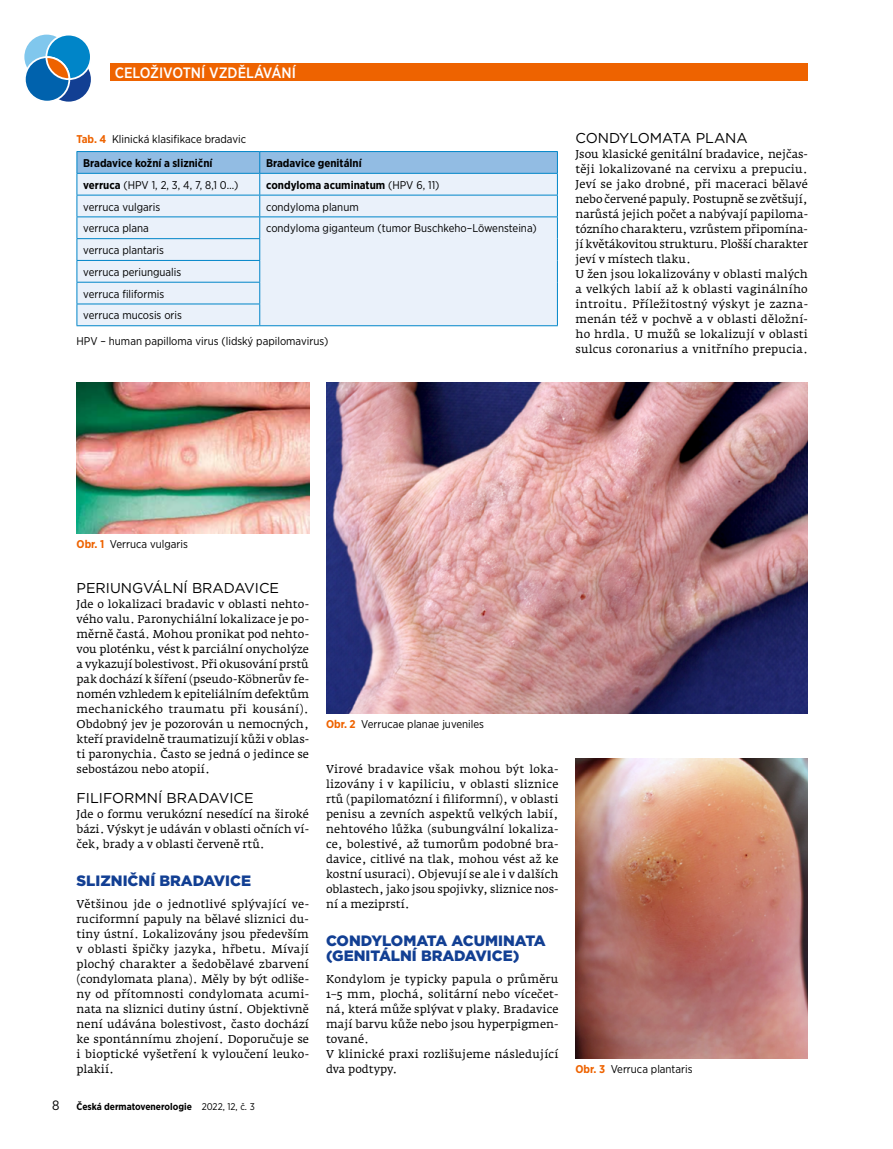
<style>
.page{position:relative;width:893px;height:1149px;background:#fff}
.page>*{position:absolute;margin:0;border:0;box-sizing:border-box;transform-origin:0 0}
.t1{font:900 15px/15px "Gotham";color:#123f93}
.t2{font:500 15px "Gotham Narrow";color:#fff}
.t3{font:14.25px "Gotham";color:#000}
.t4{font:13.5px "Gotham Narrow";color:#000}
.t5{font:11.25px/15px "Fedra Serif A Pro";letter-spacing:.005em;color:#000;text-align:justify}
.t6{font:11.25px/21.8px "Gotham Narrow";color:#000}
.t7{font:700 11.25px "Gotham Narrow";color:#000}
.t8{font:700 9.75px "Gotham Narrow";color:#000}
.s1{font-weight:700;color:#ee6300}
.s2{font-weight:700}
.s3{font-weight:400}
</style>
<div class="page">
<div style="left:46px;top:57px;width:45px;height:45px;background:#123f93;border-radius:50%"></div>
<div style="left:24px;top:35px;width:45px;height:44px;background:#80c7ed;border-radius:50%"></div>
<div style="left:46px;top:35px;width:45px;height:44px;background:#0085c8;border-radius:50%"></div>
<div style="left:46px;top:34px;width:46px;height:46px;border:2px solid #fff;border-radius:50%"></div>
<div style="left:25px;top:57px;width:44px;height:45px;background:#0062ad;border-radius:50%"></div>
<div style="left:24px;top:56px;width:46px;height:46px;border:2px solid #fff;border-radius:50%"></div>
<svg style="left:45px;top:55px;width:26px;height:26px"></svg>
<div style="left:111px;top:64px;width:697px;height:17px;background:#ee6300"></div>
<svg style="left:77px;top:151px;width:481px;height:174px"></svg>
<hr style="left:77px;top:325px;width:183px;height:1px;background:#0085c8">
<hr style="left:260px;top:325px;width:298px;height:1px;background:#0085c8">
<img style="left:77px;top:383px;width:232px;height:150px">
<img style="left:326px;top:383px;width:482px;height:330px">
<img style="left:575px;top:758px;width:233px;height:300px">
<h1 class="t2" style="left:115px;top:64px;width:183px">CELOŽIVOTNÍ VZDĚLÁVÁNÍ</h1>
<p class="t6" style="left:83px;top:126px;width:164px;line-height:24.3px;text-indent:-7px"><span class="s1">Tab. 4</span> Klinická klasifikace bradavic<br><span class="s2">Bradavice kožní a slizniční</span></p>
<p class="t7" style="left:266px;top:156px;width:97px">Bradavice genitální</p>
<p class="t6" style="left:83px;top:174px;width:157px"><span class="s2">verruca</span> (HPV 1, 2, 3, 4, 7, 8,1 0…)</p>
<p class="t7" style="left:266px;top:177px;width:175px">condyloma acuminatum <span class="s3">(HPV 6, 11)</span></p>
<p class="t6" style="left:83px;top:195px;width:78px">verruca vulgaris</p>
<p class="t6" style="left:266px;top:195px;width:94px">condyloma planum</p>
<p class="t6" style="left:83px;top:217px;width:67px">verruca plana</p>
<p class="t6" style="left:266px;top:217px;width:272px">condyloma giganteum (tumor Buschkeho–Löwensteina)</p>
<p class="t6" style="left:83px;top:239px;width:100px">verruca plantaris verruca periungualis verruca filiformis verruca mucosis oris</p>
<p class="t6" style="left:77px;top:330px;width:253px">HPV – human papilloma virus (lidský papilomavirus)</p>
<p class="t3" style="left:575px;top:128px;width:174px">CONDYLOMATA PLANA</p>
<p class="t5" style="left:575px;top:146px;width:234px;text-align:left">Jsou klasické genitální bradavice, nejčas&shy;těji lokalizované na cervixu a prepuciu.<br>Jeví se jako drobné, při maceraci bělavé nebo červené papuly. Postupně se zvětšují, narůstá jejich počet a nabývají papiloma&shy;tózního charakteru, vzrůstem připomína&shy;jí květákovitou strukturu. Plošší charakter jeví v místech tlaku.<br>U žen jsou lokalizovány v oblasti malých a velkých labií až k oblasti vaginálního introitu. Příležitostný výskyt je zazna&shy;menán též v pochvě a v oblasti děložní&shy;ho hrdla. U mužů se lokalizují v oblasti sulcus coronarius a vnitřního prepucia.</p>
<p class="t6" style="left:77px;top:533px;width:113px"><span class="s1">Obr. 1</span> Verruca vulgaris</p>
<p class="t3" style="left:77px;top:578px;width:204px">PERIUNGVÁLNÍ BRADAVICE</p>
<p class="t5" style="left:77px;top:596px;width:234px">Jde o lokalizaci bradavic v oblasti nehto&shy;vého valu. Paronychiální lokalizace je po&shy;měrně častá. Mohou pronikat pod nehto&shy;vou ploténku, vést k parciální onycholýze a vykazují bolestivost. Při okusování prstů pak dochází k šíření (pseudo-Köbnerův fe&shy;nomén vzhledem k epiteliálním defektům mechanického traumatu při kousání).<br>Obdobný jev je pozorován u nemocných, kteří pravidelně traumatizují kůži v oblas&shy;ti paronychia. Často se jedná o jedince se sebostázou nebo atopií.</p>
<p class="t3" style="left:77px;top:788px;width:179px">FILIFORMNÍ BRADAVICE</p>
<p class="t5" style="left:77px;top:806px;width:234px">Jde o formu verukózní nesedící na široké bázi. Výskyt je udáván v oblasti očních ví&shy;ček, brady a v oblasti červeně rtů.</p>
<h1 class="t1" style="left:77px;top:872px;width:176px">SLIZNIČNÍ BRADAVICE</h1>
<p class="t5" style="left:77px;top:896px;width:234px">Většinou jde o jednotlivé splývající ve&shy;ruciformní papuly na bělavé sliznici du&shy;tiny ústní. Lokalizovány jsou především v oblasti špičky jazyka, hřbetu. Mívají plochý charakter a šedobělavé zbarvení (condylomata plana). Měly by být odliše&shy;ny od přítomnosti condylomata acumi&shy;nata na sliznici dutiny ústní. Objektivně není udávána bolestivost, často dochází ke spontánnímu zhojení. Doporučuje se i bioptické vyšetření k vyloučení leuko&shy;plakií.</p>
<p class="t4" style="left:52px;top:1096px;width:9px">8</p>
<p class="t8" style="left:77px;top:1099px;width:180px">Česká dermatovenerologie <span class="s3">2022, 12, č. 3</span></p>
<p class="t6" style="left:326px;top:713px;width:160px"><span class="s1">Obr. 2</span> Verrucae planae juveniles</p>
<p class="t5" style="left:326px;top:761px;width:234px">Virové bradavice však mohou být loka&shy;lizovány i v kapiliciu, v oblasti sliznice rtů (papilomatózní i filiformní), v oblasti penisu a zevních aspektů velkých labií, nehtového lůžka (subungvální lokaliza&shy;ce, bolestivé, až tumorům podobné bra&shy;davice, citlivé na tlak, mohou vést až ke kostní usuraci). Objevují se ale i v dalších oblastech, jako jsou spojivky, sliznice nos&shy;ní a meziprstí.</p>
<h1 class="t1" style="left:326px;top:932px;width:221px">CONDYLOMATA ACUMINATA (GENITÁLNÍ BRADAVICE)</h1>
<p class="t5" style="left:326px;top:971px;width:234px;text-align:left">Kondylom je typicky papula o průměru<br>1–5 mm, plochá, solitární nebo vícečet&shy;ná, která může splývat v plaky. Bradavice mají barvu kůže nebo jsou hyperpigmen&shy;tované.<br>V klinické praxi rozlišujeme následující dva podtypy.</p>
<p class="t6" style="left:575px;top:1058px;width:119px"><span class="s1">Obr. 3</span> Verruca plantaris</p>
</div>
